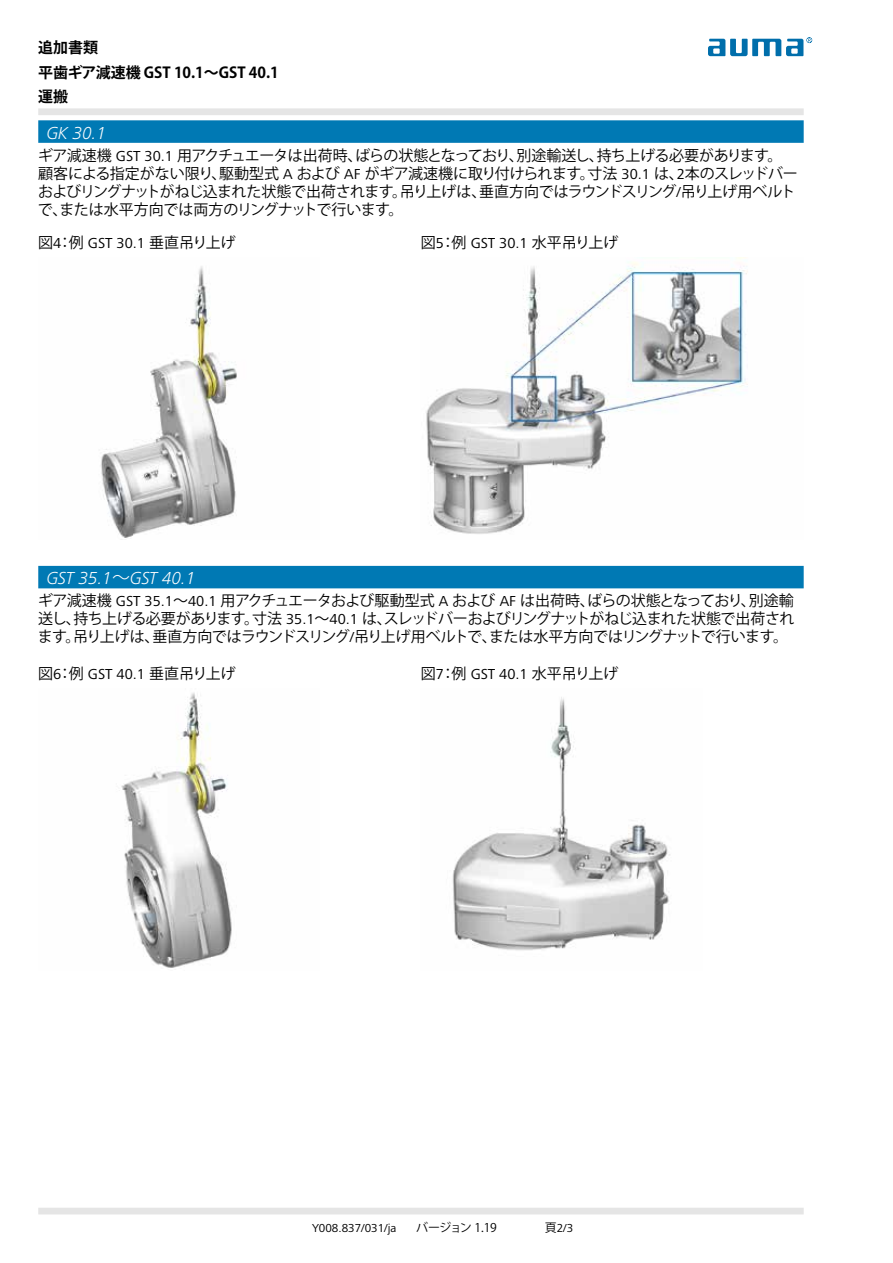
<style>
.page{position:relative;width:893px;height:1263px;background:#fff}
.page>*{position:absolute;margin:0;border:0;box-sizing:border-box;transform-origin:0 0}
.t1{font:italic 300 18px "Frutiger Next LTW1 G";color:#fff}
.t2{font:15px/18px "Koz Go Pro";letter-spacing:-.04em;color:#000}
.t3{font:700 15px/24.3px "Koz Go Pro";color:#000}
.t4{font:12px "Frutiger Next LTW1 G";color:#000}
.t5{font:12px "Koz Go Pro";letter-spacing:-.05em;color:#000}
.s1{font-family:"Frutiger Next LTW1 G"}
.s2{font-family:"Koz Go Pro";font-style:normal}
.s3{font-family:"Koz Go Pro"}
</style>
<div class="page">
<svg style="left:708px;top:37px;width:104px;height:19px"></svg>
<div style="left:38px;top:108px;width:766px;height:7px;background:#e5e5e5"></div>
<div style="left:38px;top:1208px;width:766px;height:6px;background:#e5e5e5"></div>
<div style="left:38px;top:120px;width:766px;height:23px;background:#0079b4"></div>
<img style="left:100px;top:266px;width:137px;height:272px">
<div style="left:38px;top:566px;width:766px;height:22px;background:#0079b4"></div>
<img style="left:452px;top:697px;width:218px;height:254px">
<img style="left:121px;top:692px;width:111px;height:276px">
<img style="left:426px;top:258px;width:322px;height:276px">
<p class="t3" style="left:38px;top:37px;width:242px">追加書類<br>平歯ギア減速機 GST 10.1～GST 40.1運搬</p>
<p class="t1" style="left:47px;top:122px;width:61px">GK 30.1</p>
<p class="t2" style="left:38px;top:147px;width:762px">ギア減速機 <span class="s1">GST 30.1</span> 用アクチュエータは出荷時、ばらの状態となっており、別途輸送し、持ち上げる必要があります。顧客による指定がない限り、駆動型式 <span class="s1">A</span> および <span class="s1">AF</span> がギア減速機に取り付けられます。寸法 <span class="s1">30.1</span> は、<span class="s1">2</span>本のスレッドバーおよびリングナットがねじ込まれた状態で出荷されます。吊り上げは、垂直方向ではラウンドスリング<span class="s1">/</span>吊り上げ用ベルトで、または水平方向では両方のリングナットで行います。</p>
<p class="t2" style="left:38px;top:234px;width:199px">図<span class="s1">4</span>：例 <span class="s1">GST 30.1</span> 垂直吊り上げ</p>
<p class="t2" style="left:421px;top:234px;width:199px">図<span class="s1">5</span>：例 <span class="s1">GST 30.1</span> 水平吊り上げ</p>
<p class="t1" style="left:47px;top:568px;width:150px">GST 35.1<span class="s2">～</span>GST 40.1</p>
<p class="t2" style="left:38px;top:592px;width:758px;text-align:justify">ギア減速機 <span class="s1">GST 35.1</span>～<span class="s1">40.1</span> 用アクチュエータおよび駆動型式 <span class="s1">A</span> および <span class="s1">AF</span> は出荷時、ばらの状態となっており、別途輸送し、持ち上げる必要があります。寸法 <span class="s1">35.1</span>～<span class="s1">40.1</span> は、スレッドバーおよびリングナットがねじ込まれた状態で出荷されます。吊り上げは、垂直方向ではラウンドスリング<span class="s1">/</span>吊り上げ用ベルトで、または水平方向ではリングナットで行います。</p>
<p class="t2" style="left:38px;top:664px;width:199px">図<span class="s1">6</span>：例 <span class="s1">GST 40.1</span> 垂直吊り上げ</p>
<p class="t2" style="left:421px;top:664px;width:199px">図<span class="s1">7</span>：例 <span class="s1">GST 40.1</span> 水平吊り上げ</p>
<p class="t4" style="left:312px;top:1221px;width:86px">Y008.837/031/ja</p>
<p class="t5" style="left:416px;top:1220px;width:82px">バージョン 1.19</p>
<p class="t4" style="left:545px;top:1221px;width:30px"><span class="s3">頁</span>2/3</p>
</div>
